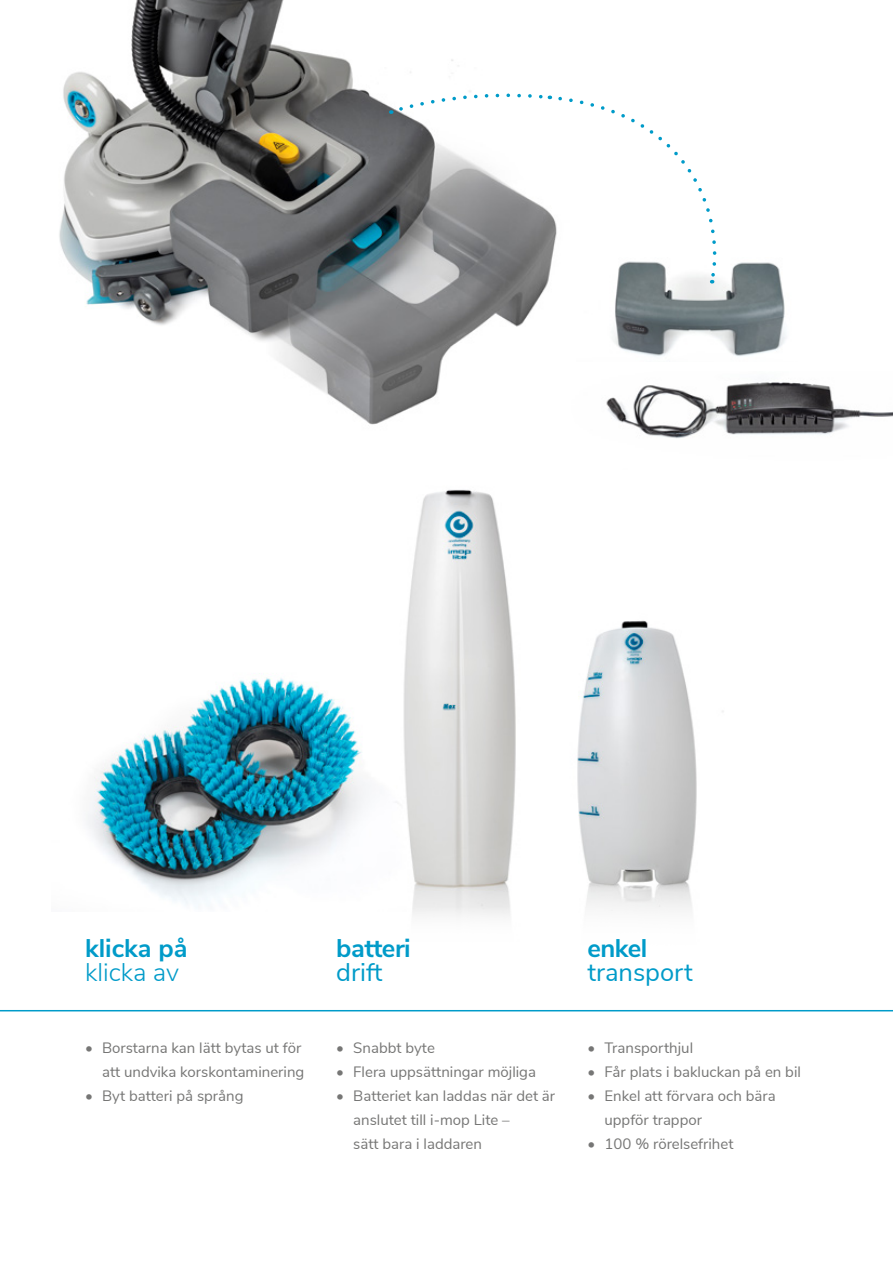
<style>
.page{position:relative;width:893px;height:1263px;background:#fff}
.page>*{position:absolute;margin:0;border:0;box-sizing:border-box;transform-origin:0 0}
.t1{font:25.5px "Nunito Sans";color:#009bc9}
.t2{font:700 25.5px "Nunito Sans";letter-spacing:-.02em;color:#009bc9}
.t3{font:700 25.5px "Nunito Sans";color:#009bc9}
.t4{font:300 25.5px "Nunito Sans";color:#009bc9}
.t5{font:15px/24px "Nunito Sans";color:#767675}
</style>
<div class="page">
<img style="left:59px;top:0;width:497px;height:425px">
<img style="left:614px;top:262px;width:172px;height:94px">
<svg style="left:391px;top:91px;width:159px;height:23px"></svg>
<svg style="left:556px;top:96px;width:166px;height:187px"></svg>
<img style="left:586px;top:620px;width:138px;height:291px">
<img style="left:405px;top:489px;width:181px;height:428px">
<img style="left:87px;top:648px;width:320px;height:263px">
<img style="left:606px;top:382px;width:287px;height:57px">
<hr style="left:0;top:1010px;width:893px;height:1px;background:#009bc9">
<h1 class="t3" style="left:85px;top:929px;width:104px">klicka på</h1>
<h1 class="t4" style="left:85px;top:954px;width:96px">klicka av</h1>
<p class="t5" style="left:85px;top:1035px;width:221px;text-align:right">• Borstarna kan lätt bytas ut för att undvika korskontaminering</p>
<p class="t5" style="left:85px;top:1083px;width:160px">• Byt batteri på språng</p>
<h1 class="t2" style="left:336px;top:929px;width:76px">batteri</h1>
<h1 class="t1" style="left:336px;top:953px;width:48px">drift</h1>
<p class="t5" style="left:336px;top:1035px;width:100px">• Snabbt byte</p>
<p class="t5" style="left:336px;top:1059px;width:201px">• Flera uppsättningar möjliga</p>
<p class="t5" style="left:353px;top:1083px;width:203px;text-indent:-17px">• Batteriet kan laddas när det är anslutet till i-mop Lite –<br>sätt bara i laddaren</p>
<h1 class="t2" style="left:587px;top:929px;width:61px">enkel</h1>
<h1 class="t1" style="left:587px;top:953px;width:107px">transport</h1>
<p class="t5" style="left:587px;top:1035px;width:107px">• Transporthjul</p>
<p class="t5" style="left:587px;top:1059px;width:215px">• Får plats i bakluckan på en bil</p>
<p class="t5" style="left:604px;top:1083px;width:173px;text-indent:-17px">• Enkel att förvara och bära uppför trappor</p>
<p class="t5" style="left:587px;top:1131px;width:147px">• 100 % rörelsefrihet</p>
</div>
